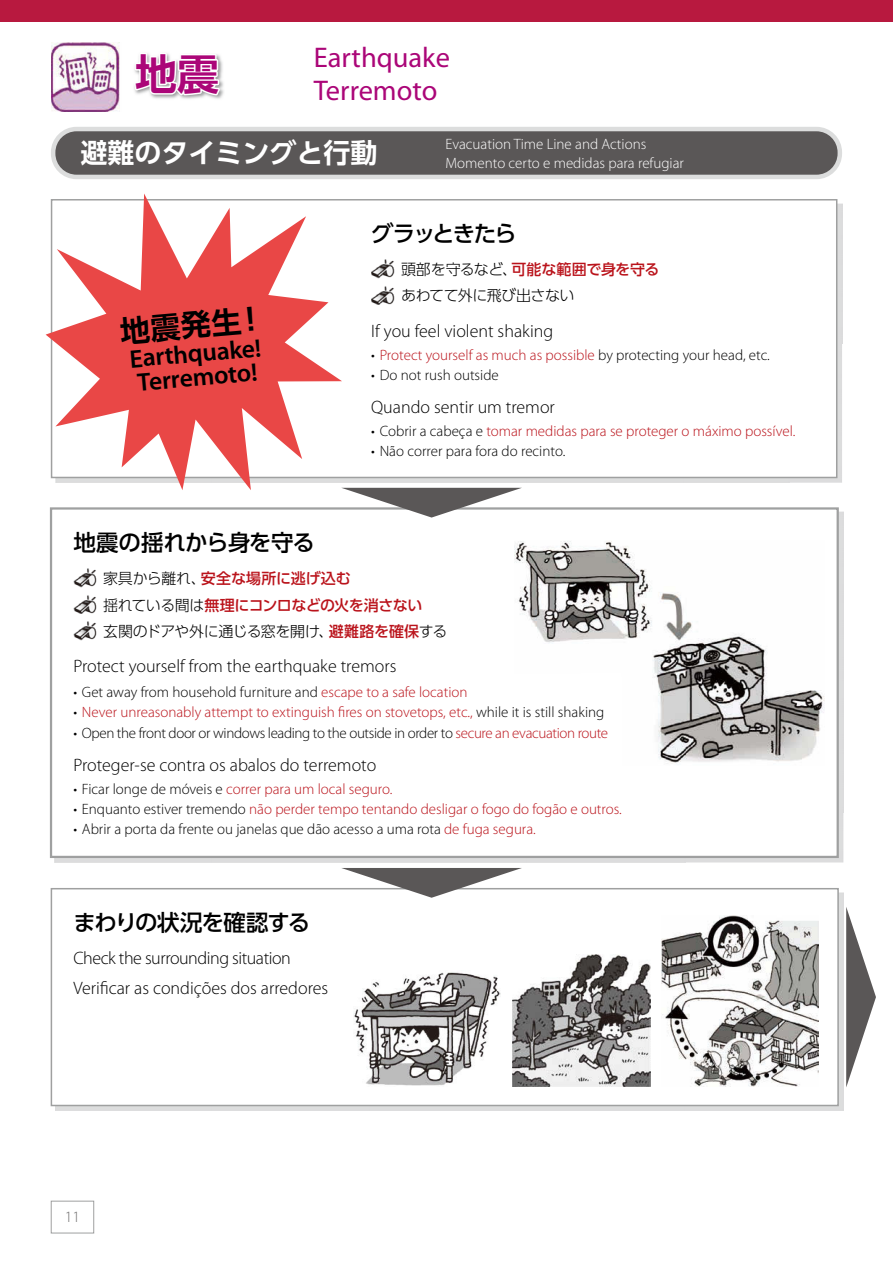
<style>
.page{position:relative;width:893px;height:1263px;background:#fff}
.page>*{position:absolute;margin:0;border:0;box-sizing:border-box;transform-origin:0 0}
.t1{font:700 42px "UD Shin Go Pro De";color:#ab0678}
.t2{font:700 30px "UD Shin Go Pro De";color:#000}
.t3{font:28.5px/32.7px "Myriad Pro";color:#ab0678}
.t4{font:700 27px "UD Shin Go Pro De";color:#fff}
.t5{font:600 25.5px/23.7px "Myriad Pro";color:#000}
.t6{font:500 22.5px "UD Shin Go Pro";letter-spacing:-.02em;color:#000}
.t7{font:500 22.5px "UD Shin Go Pro";letter-spacing:-.045em;color:#000}
.t8{font:500 22.5px "UD Shin Go Pro";letter-spacing:-.09em;color:#000}
.t9{font:300 18px "Myriad Pro";color:#000}
.t10{font:300 18px/29.5px "Myriad Pro";letter-spacing:-.02em;color:#000}
.t11{font:300 15.75px "Myriad Pro";color:#727171}
.t12{font:300 15px "Myriad Pro";color:#ba131b}
.t13{font:300 15px "Myriad Pro";color:#000}
.t14{font:300 15px/26.5px "UD Shin Go Pro";letter-spacing:-.035em;color:#000}
.t15{font:300 15px "Myriad Pro";letter-spacing:-.025em;color:#000}
.t16{font:300 15px/19.2px "Myriad Pro";color:#fff}
.s1{font-weight:500;color:#ba131b}
.s2{color:#000}
.s3{color:#ba131b}
</style>
<div class="page">
<div style="left:0;top:0;width:893px;height:21px;background:#b8193f"></div>
<div style="left:51px;top:1201px;width:43px;height:32px;border:1px solid #9fa0a0"></div>
<img style="left:837px;top:203px;width:5px;height:140px">
<img style="left:790px;top:343px;width:52px;height:140px">
<div style="left:52px;top:200px;width:785px;height:277px;background:#fff"></div>
<img style="left:371px;top:259px;width:24px;height:19px">
<img style="left:371px;top:286px;width:24px;height:19px">
<svg style="left:46px;top:193px;width:296px;height:297px"></svg>
<svg style="left:846px;top:907px;width:30px;height:180px"></svg>
<div style="left:53px;top:129px;width:787px;height:48px;background:#5a5757;border-radius:23px"></div>
<div style="left:51px;top:127px;width:791px;height:52px;border:4px solid #dcdddd;border-radius:23px"></div>
<img style="left:73px;top:568px;width:24px;height:19px">
<img style="left:73px;top:595px;width:24px;height:19px">
<img style="left:73px;top:621px;width:24px;height:19px">
<div style="left:50px;top:507px;width:789px;height:351px;border:2px solid #9fa0a0"></div>
<img style="left:514px;top:541px;width:311px;height:223px">
<svg style="left:341px;top:488px;width:181px;height:29px"></svg>
<img style="left:51px;top:43px;width:69px;height:69px">
<svg style="left:134px;top:53px;width:89px;height:46px"></svg>
<div style="left:51px;top:888px;width:788px;height:218px;border:2px solid #9fa0a0"></div>
<img style="left:354px;top:972px;width:147px;height:114px">
<img style="left:662px;top:915px;width:156px;height:171px">
<img style="left:512px;top:955px;width:139px;height:131px">
<svg style="left:341px;top:868px;width:181px;height:30px"></svg>
<h1 class="t1" style="left:135px;top:40px;width:85px">地震</h1>
<h3 class="t3" style="left:314px;top:41px;width:138px">Earthquake<br>Terremoto</h3>
<h3 class="t4" style="left:81px;top:131px;width:298px">避難のタイミングと行動</h3>
<p class="t16" style="left:445px;top:134px;width:240px">Evacuation Time Line and Actions<br>Momento certo e medidas para refugiar</p>
<h2 class="t2" style="left:118px;top:307px;width:147px;rotate:-5deg">地震発生！</h2>
<h3 class="t5" style="left:129px;top:346px;width:133px;rotate:-5deg">Earthquake!<br>Terremoto!</h3>
<h3 class="t8" style="left:371px;top:215px;width:147px">グラッときたら</h3>
<p class="t14" style="left:401px;top:255px;width:260px">頭部を守るなど、<span class="s1">可能な範囲で身を守る</span>あわてて外に飛び出さない</p>
<p class="t9" style="left:371px;top:321px;width:184px">If you feel violent shaking</p>
<p class="t12" style="left:371px;top:346px;width:400px"><span class="s2">•</span> Protect yourself as much as possible <span class="s2">by protecting your head, etc.</span></p>
<p class="t13" style="left:371px;top:366px;width:129px">• Do not rush outside</p>
<p class="t9" style="left:371px;top:397px;width:185px">Quando sentir um tremor</p>
<p class="t12" style="left:371px;top:422px;width:426px"><span class="s2">• Cobrir a cabeça e</span> tomar medidas para se proteger o máximo possível.</p>
<p class="t13" style="left:371px;top:443px;width:196px">• Não correr para fora do recinto.</p>
<h3 class="t6" style="left:73px;top:524px;width:243px">地震の揺れから身を守る</h3>
<p class="t14" style="left:103px;top:564px;width:346px">家具から離れ、<span class="s1">安全な場所に逃げ込む<br></span>揺れている間は<span class="s1">無理にコンロなどの火を消さない<br></span>玄関のドアや外に通じる窓を開け、<span class="s1">避難路を確保</span>する</p>
<p class="t9" style="left:73px;top:656px;width:324px">Protect yourself from the earthquake tremors</p>
<p class="t13" style="left:73px;top:684px;width:396px">• Get away from household furniture and <span class="s3">escape to a safe location</span></p>
<p class="t12" style="left:73px;top:704px;width:532px"><span class="s2">•</span> Never unreasonably attempt to extinguish fires on stovetops, etc., <span class="s2">while it is still shaking</span></p>
<p class="t15" style="left:73px;top:724px;width:536px">• Open the front door or windows leading to the outside in order to <span class="s3">secure an evacuation route</span></p>
<p class="t9" style="left:73px;top:755px;width:304px">Proteger-se contra os abalos do terremoto</p>
<p class="t12" style="left:73px;top:780px;width:320px"><span class="s2">• Ficar longe de móveis e</span> correr para um local seguro.</p>
<p class="t12" style="left:73px;top:800px;width:550px"><span class="s2">• Enquanto estiver tremendo</span> não perder tempo tentando desligar o fogo do fogão e outros.</p>
<p class="t13" style="left:73px;top:821px;width:464px">• Abrir a porta da frente ou janelas que dão acesso a uma rota <span class="s3">de fuga segura.</span></p>
<h3 class="t7" style="left:73px;top:904px;width:238px">まわりの状況を確認する</h3>
<p class="t10" style="left:73px;top:944px;width:256px">Check the surrounding situation<br>Verificar as condições dos arredores</p>
<p class="t11" style="left:65px;top:1208px;width:17px">11</p>
</div>
